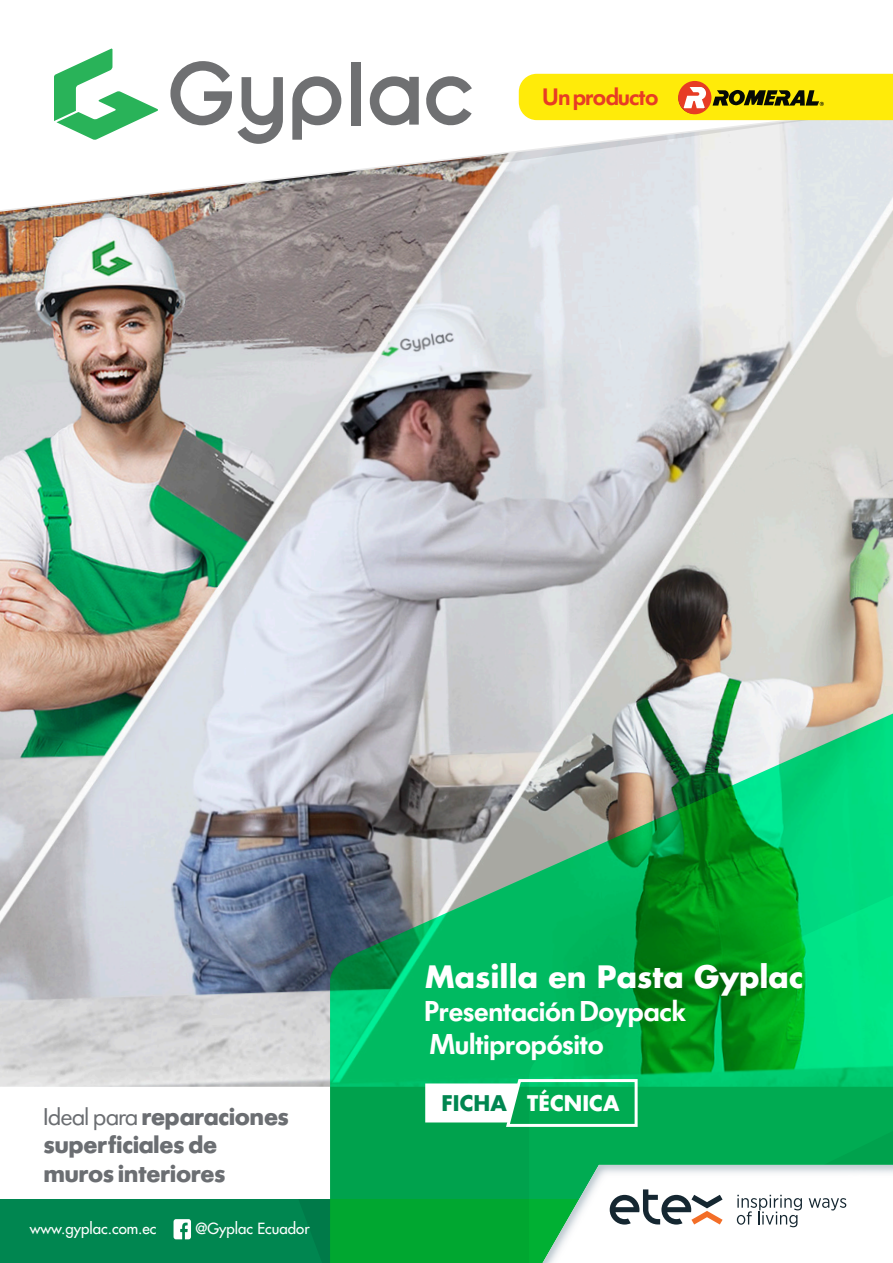
<style>
.page{position:relative;width:893px;height:1263px;background:#fff}
.page>*{position:absolute;margin:0;border:0;box-sizing:border-box;transform-origin:0 0}
.t1{font:600 30px "Futura SH";letter-spacing:.02em;color:#fff}
.t2{font:700 30px "Futura Std";color:#fff}
.Titulo{font:700 25.35px/28.7px "Futura SH";letter-spacing:.025em;color:#6b6e72}
.t3{font:600 24.9px "Futura SH";color:#e73c24}
.Descripcion_Categoria{font:700 21px "Futura Std";color:#fff}
.t4{font:500 15px "Futura Std";color:#fff}
.s1{font-weight:400}
.s2{color:#008650}
</style>
<div class="page">
<img style="left:0;top:236px;width:893px;height:851px">
<div style="left:0;top:1199px;width:893px;height:64px;background:#008650"></div>
<svg style="left:330px;top:700px;width:563px;height:563px;background:#36ae6c"></svg>
<svg style="left:299px;top:1200px;width:31px;height:63px"></svg>
<svg style="left:0;top:105px;width:893px;height:131px"></svg>
<svg style="left:425px;top:1077px;width:468px;height:186px;background:#62c790"></svg>
<svg style="left:292px;top:76px;width:49px;height:64px"></svg>
<div style="left:351px;top:62px;width:9px;height:63px;background:#6f7072"></div>
<svg style="left:370px;top:76px;width:49px;height:49px"></svg>
<svg style="left:425px;top:76px;width:47px;height:50px"></svg>
<svg style="left:170px;top:61px;width:113px;height:83px"></svg>
<svg style="left:54px;top:48px;width:104px;height:92px"></svg>
<svg style="left:519px;top:74px;width:374px;height:46px;background:#eed70f"></svg>
<svg style="left:174px;top:1219px;width:17px;height:20px"></svg>
<p class="t3" style="left:543px;top:84px;width:117px">Un producto</p>
<p class="Titulo" style="left:44px;top:1102px;width:246px"><span class="s1">Ideal para</span> reparaciones superficiales de</p>
<p class="Titulo" style="left:44px;top:1160px;width:182px">muros interiores</p>
<p class="t4" style="left:30px;top:1219px;width:128px">www.gyplac.com.ec</p>
<p class="t4" style="left:196px;top:1219px;width:116px">@Gyplac Ecuador</p>
<p class="t2" style="left:425px;top:956px;width:380px">Masilla en Pasta Gyplac</p>
<p class="t1" style="left:425px;top:995px;width:262px">Presentación Doypack</p>
<p class="t1" style="left:430px;top:1028px;width:175px">Multipropósito</p>
<p class="Descripcion_Categoria" style="left:442px;top:1089px;width:179px"><span class="s2">FICHA</span> TÉCNICA</p>
</div>
